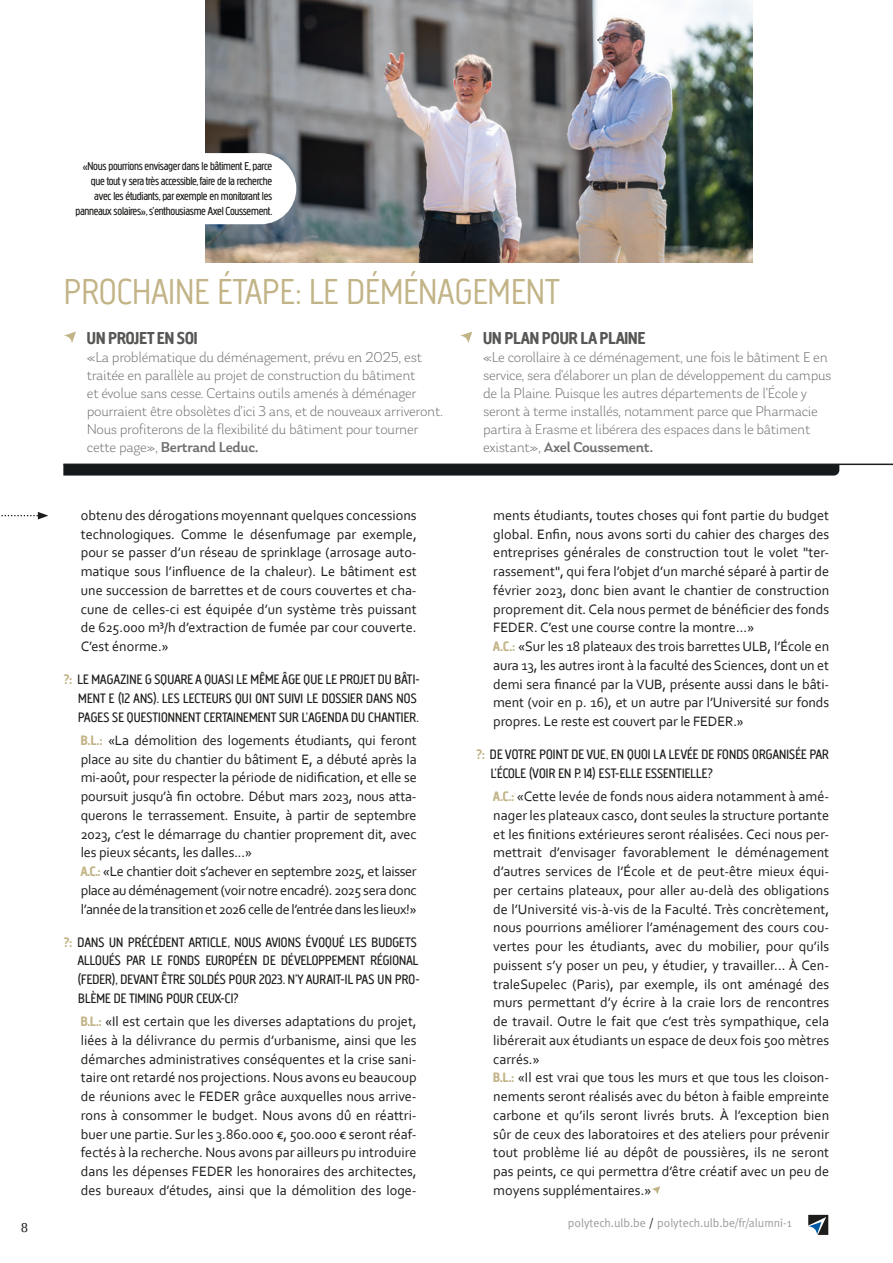
<style>
.page{position:relative;width:893px;height:1263px;background:#fff}
.page>*{position:absolute;margin:0;border:0;box-sizing:border-box;transform-origin:0 0}
.t1{font:300 37.5px "Creighton Pro";color:#c2b487}
.t2{font:700 18px "Creighton Pro";color:#575756}
.t3{font:300 15px/18px "Laca";letter-spacing:-.02em;color:#70706f}
.BODY-retrait_de_4_à{font:14.25px/18.8px "Corbel";color:#1d1d1b;text-align:justify}
.QUESTION{font:14.25px/18.8px "Creighton Pro";letter-spacing:.01em;color:#1d1d1b}
.t4{font:13.5px "Liberation Serif";color:#1d1d1b}
.t5{font:12px/15px "Creighton Pro";letter-spacing:-.02em;color:#1d1d1b;text-align:right}
.t6{font:12px "Meta";color:#9d9d9d}
.s1{font-weight:500}
.s2{font-weight:700;color:#c2b487}
.s3{font-family:"Creighton Pro";font-weight:700;color:#c2b487}
.s4{color:#1d1d1b}
</style>
<div class="page">
<svg style="left:651px;top:1186px;width:9px;height:9px"></svg>
<svg style="left:64px;top:331px;width:12px;height:12px"></svg>
<svg style="left:460px;top:331px;width:12px;height:12px"></svg>
<img style="left:206px;top:0;width:546px;height:262px">
<svg style="left:63px;top:465px;width:776px;height:11px;background:#1d2325"></svg>
<hr style="left:63px;top:464px;width:830px;height:1px;background:#1d1d1b">
<svg style="left:205px;top:153px;width:91px;height:71px"></svg>
<svg style="left:808px;top:1214px;width:21px;height:21px"></svg>
<svg style="left:1px;top:512px;width:47px;height:7px"></svg>
<p class="t4" style="left:21px;top:1219px;width:8px">8</p>
<p class="t5" style="left:75px;top:159px;width:199px">«Nous pourrions envisager dans le bâtiment E, parce que tout y sera très accessible, faire de la recherche avec les étudiants, par exemple en monitorant les panneaux solaires», s’enthousiasme Axel Coussement.</p>
<p class="t1" style="left:64px;top:270px;width:498px">PROCHAINE ÉTAPE: LE DÉMÉNAGEMENT</p>
<p class="t2" style="left:87px;top:327px;width:112px">UN PROJET EN SOI</p>
<p class="t3" style="left:87px;top:348px;width:358px">«La problématique du déménagement, prévu en 2025, est traitée en parallèle au projet de construction du bâtiment<br>et évolue sans cesse. Certains outils amenés à déménager pourraient être obsolètes d’ici 3 ans, et de nouveaux arriveront.<br>Nous profiterons de la flexibilité du bâtiment pour tourner cette page», <span class="s1">Bertrand Leduc.</span></p>
<p class="t2" style="left:483px;top:327px;width:164px">UN PLAN POUR LA PLAINE</p>
<p class="t3" style="left:483px;top:348px;width:350px">«Le corollaire à ce déménagement, une fois le bâtiment E en service, sera d’élaborer un plan de développement du campus de la Plaine. Puisque les autres départements de l’École y seront à terme installés, notamment parce que Pharmacie partira à Erasme et libérera des espaces dans le bâtiment existant», <span class="s1">Axel Coussement.</span></p>
<p class="BODY-retrait_de_4_à" style="left:81px;top:505px;width:337px">obtenu des dérogations moyennant quelques concessions technologiques. Comme le désenfumage par exemple, pour se passer d’un réseau de sprinklage (arrosage auto&shy;matique sous l’influence de la chaleur). Le bâtiment est une succession de barrettes et de cours couvertes et cha&shy;cune de celles-ci est équipée d’un système très puissant de 625.000 m³/h d’extraction de fumée par cour couverte.<br>C’est énorme.»</p>
<p class="QUESTION" style="left:78px;top:670px;width:343px;text-indent:-14px"><span class="s2">?:</span> LE MAGAZINE G SQUARE A QUASI LE MÊME ÂGE QUE LE PROJET DU BÂTI-<br>MENT E (12 ANS). LES LECTEURS QUI ONT SUIVI LE DOSSIER DANS NOS<br>PAGES SE QUESTIONNENT CERTAINEMENT SUR L’AGENDA DU CHANTIER.</p>
<p class="BODY-retrait_de_4_à" style="left:81px;top:730px;width:337px"><span class="s3">B.L.:</span> «La démolition des logements étudiants, qui feront place au site du chantier du bâtiment E, a débuté après la mi-août, pour respecter la période de nidification, et elle se poursuit jusqu’à fin octobre. Début mars 2023, nous atta&shy;querons le terrassement. Ensuite, à partir de septembre 2023, c’est le démarrage du chantier proprement dit, avec les pieux sécants, les dalles...»</p>
<p class="BODY-retrait_de_4_à" style="left:81px;top:862px;width:337px"><span class="s3">A.C.:</span> «Le chantier doit s’achever en septembre 2025, et laisser place au déménagement (voir notre encadré). 2025 sera donc l’année de la transition et 2026 celle de l’entrée dans les lieux!»</p>
<p class="QUESTION" style="left:78px;top:932px;width:343px;text-indent:-14px"><span class="s2">?:</span> DANS UN PRÉCÉDENT ARTICLE, NOUS AVIONS ÉVOQUÉ LES BUDGETS ALLOUÉS PAR LE FONDS EUROPÉEN DE DÉVELOPPEMENT RÉGIONAL (FEDER), DEVANT ÊTRE SOLDÉS POUR 2023. N’Y AURAIT-IL PAS UN PRO-BLÈME DE TIMING POUR CEUX-CI?</p>
<p class="BODY-retrait_de_4_à" style="left:81px;top:1012px;width:337px"><span class="s3">B.L.:</span> «Il est certain que les diverses adaptations du projet, liées à la délivrance du permis d’urbanisme, ainsi que les démarches administratives conséquentes et la crise sani&shy;taire ont retardé nos projections. Nous avons eu beaucoup de réunions avec le FEDER grâce auxquelles nous arrive&shy;rons à consommer le budget. Nous avons dû en réattri&shy;buer une partie. Sur les 3.860.000 €, 500.000 € seront réaf&shy;fectés à la recherche. Nous avons par ailleurs pu introduire dans les dépenses FEDER les honoraires des architectes, des bureaux d’études, ainsi que la démolition des loge-</p>
<p class="BODY-retrait_de_4_à" style="left:493px;top:505px;width:337px">ments étudiants, toutes choses qui font partie du budget global. Enfin, nous avons sorti du cahier des charges des entreprises générales de construction tout le volet "ter&shy;rassement", qui fera l’objet d’un marché séparé à partir de février 2023, donc bien avant le chantier de construction proprement dit. Cela nous permet de bénéficier des fonds FEDER. C’est une course contre la montre...»</p>
<p class="BODY-retrait_de_4_à" style="left:493px;top:637px;width:337px"><span class="s3">A.C.:</span> «Sur les 18 plateaux des trois barrettes ULB, l’École en aura 13, les autres iront à la faculté des Sciences, dont un et demi sera financé par la VUB, présente aussi dans le bâti&shy;ment (voir en p. 16), et un autre par l’Université sur fonds propres. Le reste est couvert par le FEDER.»</p>
<p class="QUESTION" style="left:491px;top:745px;width:340px;text-indent:-14px"><span class="s2">?:</span> DE VOTRE POINT DE VUE, EN QUOI LA LEVÉE DE FONDS ORGANISÉE PAR<br>L’ÉCOLE (VOIR EN P. 14) EST-ELLE ESSENTIELLE?</p>
<p class="BODY-retrait_de_4_à" style="left:493px;top:787px;width:337px"><span class="s3">A.C.:</span> «Cette levée de fonds nous aidera notamment à amé&shy;nager les plateaux casco, dont seules la structure portante et les finitions extérieures seront réalisées. Ceci nous per&shy;mettrait d’envisager favorablement le déménagement d’autres services de l’École et de peut-être mieux équi&shy;per certains plateaux, pour aller au-delà des obligations de l’Université vis-à-vis de la Faculté. Très concrètement, nous pourrions améliorer l’aménagement des cours cou&shy;vertes pour les étudiants, avec du mobilier, pour qu’ils puissent s’y poser un peu, y étudier, y travailler... À Cen&shy;traleSupelec (Paris), par exemple, ils ont aménagé des murs permettant d’y écrire à la craie lors de rencontres de travail. Outre le fait que c’est très sympathique, cela libérerait aux étudiants un espace de deux fois 500 mètres carrés.»</p>
<p class="BODY-retrait_de_4_à" style="left:493px;top:1068px;width:337px"><span class="s3">B.L.:</span> «Il est vrai que tous les murs et que tous les cloison&shy;nements seront réalisés avec du béton à faible empreinte carbone et qu’ils seront livrés bruts. À l’exception bien sûr de ceux des laboratoires et des ateliers pour prévenir tout problème lié au dépôt de poussières, ils ne seront pas peints, ce qui permettra d’être créatif avec un peu de moyens supplémentaires.»</p>
<p class="t6" style="left:568px;top:1216px;width:225px">polytech.ulb.be <span class="s4">/</span> polytech.ulb.be/fr/alumni-1</p>
</div>
